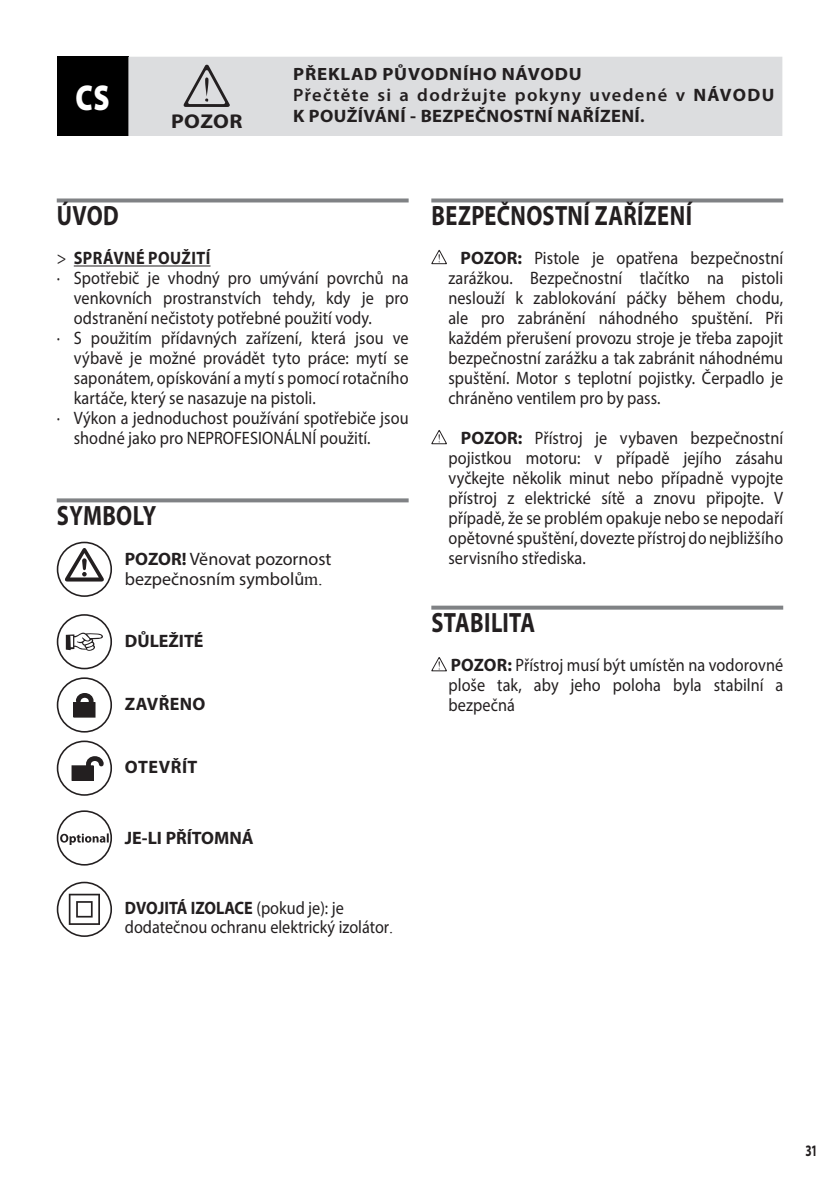
<style>
.page{position:relative;width:840px;height:1191px;background:#fff}
.page>*{position:absolute;margin:0;border:0;box-sizing:border-box;transform-origin:0 0}
.t1{font:900 36px "Myriad Pro";color:#fff;scale:.8 1}
.t2{font:700 28px "Myriad Pro";letter-spacing:.015em;color:#231f20;scale:.8 1}
.t3{font:700 20px "Myriad Pro";letter-spacing:.02em;color:#231f20;scale:1.1 1}
.t4{font:18px/20px "Myriad Pro";color:#231f20;text-align:justify;scale:.9 1}
.t5{font:700 18px/21px "Myriad Pro";letter-spacing:.02em;color:#231f20}
.t6{font:18px/20px "Myriad Pro";color:#231f20}
.t7{font:700 18px "Myriad Pro";color:#231f20}
.t8{font:700 18px "Myriad Pro";letter-spacing:.02em;color:#231f20;scale:.9 1}
.t9{font:700 17.8px "Myriad Pro";letter-spacing:.04em;color:#231f20;scale:1.07 1}
.t10{font:700 16px "Myriad Pro";color:#231f20;scale:.71 1}
.s1{font-weight:600}
.s2{font-size:16px}
.s3{font-weight:400}
.s4{font-weight:700}
.s5{font-family:"Times New Roman"}
</style>
<div class="page">
<svg style="left:57px;top:198px;width:351px;height:4px"></svg>
<hr style="left:74px;top:265px;width:136px;height:1px;background:#231f20">
<svg style="left:57px;top:498px;width:351px;height:4px"></svg>
<svg style="left:57px;top:542px;width:54px;height:54px"></svg>
<div style="left:57px;top:541px;width:55px;height:56px;border:2px solid #231f20;border-radius:50%"></div>
<svg style="left:65px;top:548px;width:39px;height:33px"></svg>
<div style="left:57px;top:614px;width:55px;height:55px;border:2px solid #231f20;border-radius:50%"></div>
<svg style="left:66px;top:632px;width:37px;height:19px"></svg>
<div style="left:57px;top:677px;width:55px;height:55px;border:2px solid #231f20;border-radius:50%"></div>
<div style="left:74px;top:702px;width:21px;height:15px;background:#231f20"></div>
<div style="left:73px;top:702px;width:22px;height:15px;border:1px solid #231f20"></div>
<svg style="left:73px;top:693px;width:23px;height:17px"></svg>
<div style="left:57px;top:740px;width:55px;height:55px;border:2px solid #231f20;border-radius:50%"></div>
<div style="left:72px;top:766px;width:21px;height:14px;background:#231f20"></div>
<div style="left:72px;top:765px;width:21px;height:15px;border:1px solid #231f20"></div>
<svg style="left:84px;top:753px;width:22px;height:21px"></svg>
<div style="left:57px;top:810px;width:55px;height:55px;border:2px solid #231f20;border-radius:50%"></div>
<svg style="left:60px;top:833px;width:49px;height:12px"></svg>
<div style="left:57px;top:881px;width:55px;height:56px;border:2px solid #231f20;border-radius:50%"></div>
<svg style="left:69px;top:893px;width:31px;height:32px"></svg>
<svg style="left:431px;top:198px;width:351px;height:4px"></svg>
<svg style="left:431px;top:605px;width:351px;height:4px"></svg>
<svg style="left:431px;top:250px;width:15px;height:14px"></svg>
<svg style="left:431px;top:430px;width:15px;height:14px"></svg>
<svg style="left:431px;top:657px;width:15px;height:14px"></svg>
<div style="left:57px;top:57px;width:71px;height:79px;background:#000"></div>
<div style="left:128px;top:57px;width:653px;height:79px;background:#dcdddf"></div>
<svg style="left:183px;top:65px;width:47px;height:42px;background:#b3b3b5"></svg>
<h1 class="t1" style="left:76px;top:74px;width:44px">CS</h1>
<p class="t3" style="left:171px;top:108px;width:66px">POZOR</p>
<p class="t9" style="left:293px;top:62px;width:271px">PŘEKLAD PŮVODNÍHO NÁVODU</p>
<p class="t5" style="left:293px;top:84px;width:482px"><span class="s1">Přečtěte si a dodržujte pokyny uvedené v</span> NÁVODU<br>K POUŽÍVÁNÍ - BEZPEČNOSTNÍ NAŘÍZENÍ<span class="s2">.</span></p>
<h2 class="t2" style="left:57px;top:197px;width:79px">ÚVOD</h2>
<p class="t8" style="left:57px;top:246px;width:172px"><span class="s3">&gt;</span> SPRÁVNÉ POUŽITÍ</p>
<p class="t4" style="left:57px;top:268px;width:392px">· Spotřebič je vhodný pro umývání povrchů na</p>
<p class="t4" style="left:74px;top:288px;width:373px">venkovních prostranstvích tehdy, kdy je pro</p>
<p class="t4" style="left:74px;top:308px;width:332px">odstranění nečistoty potřebné použití vody.</p>
<p class="t4" style="left:57px;top:328px;width:392px">· S použitím přídavných zařízení, která jsou ve</p>
<p class="t4" style="left:74px;top:348px;width:373px">výbavě je možné provádět tyto práce: mytí se</p>
<p class="t4" style="left:74px;top:368px;width:373px">saponátem, opískování a mytí s pomocí rotačního</p>
<p class="t4" style="left:74px;top:388px;width:270px">kartáče, který se nasazuje na pistoli.</p>
<p class="t4" style="left:57px;top:408px;width:392px">· Výkon a jednoduchost používání spotřebiče jsou</p>
<p class="t4" style="left:74px;top:428px;width:331px">shodné jako pro NEPROFESIONÁLNÍ použití.</p>
<h2 class="t2" style="left:57px;top:497px;width:125px">SYMBOLY</h2>
<p class="t6" style="left:125px;top:548px;width:208px"><span class="s4">POZOR!</span> Věnovat pozornost bezpečnosním symbolů<span class="s5">m.</span></p>
<p class="t7" style="left:125px;top:629px;width:80px">DŮLEŽITÉ</p>
<p class="t5" style="left:125px;top:693px;width:82px">ZAVŘENO</p>
<p class="t5" style="left:125px;top:755px;width:74px">OTEVŘÍT</p>
<p class="t7" style="left:125px;top:826px;width:130px">JE-LI PŘÍTOMNÁ</p>
<p class="t4" style="left:125px;top:897px;width:299px;line-height:19px"><span class="s4">DVOJITÁ IZOLACE</span> (pokud je): je dodatečnou ochranu elektrický izolátor<span class="s5">.</span></p>
<h2 class="t2" style="left:431px;top:197px;width:327px">BEZPEČNOSTNÍ ZAŘÍZENÍ</h2>
<p class="t4" style="left:448px;top:248px;width:373px;text-indent:12px"><span class="s4">POZOR:</span> Pistole je opatřena bezpečnostní zarážkou. Bezpečnostní tlačítko na pistoli neslouží k zablokování páčky během chodu, ale pro zabránění náhodného spuštění. Při každém přerušení provozu stroje je třeba zapojit bezpečnostní zarážku a tak zabránit náhodnému spuštění. Motor s teplotní pojistky. Čerpadlo je chráněno ventilem pro by pass.</p>
<p class="t4" style="left:448px;top:428px;width:373px;text-indent:12px"><span class="s4">POZOR:</span> Přístroj je vybaven bezpečnostní pojistkou motoru: v případě jejího zásahu vyčkejte několik minut nebo případně vypojte přístroj z elektrické sítě a znovu připojte. V případě, že se problém opakuje nebo se nepodaří opětovné spuštění, dovezte přístroj do nejbližšího servisního střediska.</p>
<h2 class="t2" style="left:431px;top:604px;width:131px">STABILITA</h2>
<p class="t4" style="left:448px;top:655px;width:373px"><span class="s4">POZOR:</span> Přístroj musí být umístěn na vodorovné ploše tak, aby jeho poloha byla stabilní a bezpečná</p>
<p class="t10" style="left:805px;top:1140px;width:18px">31</p>
</div>
